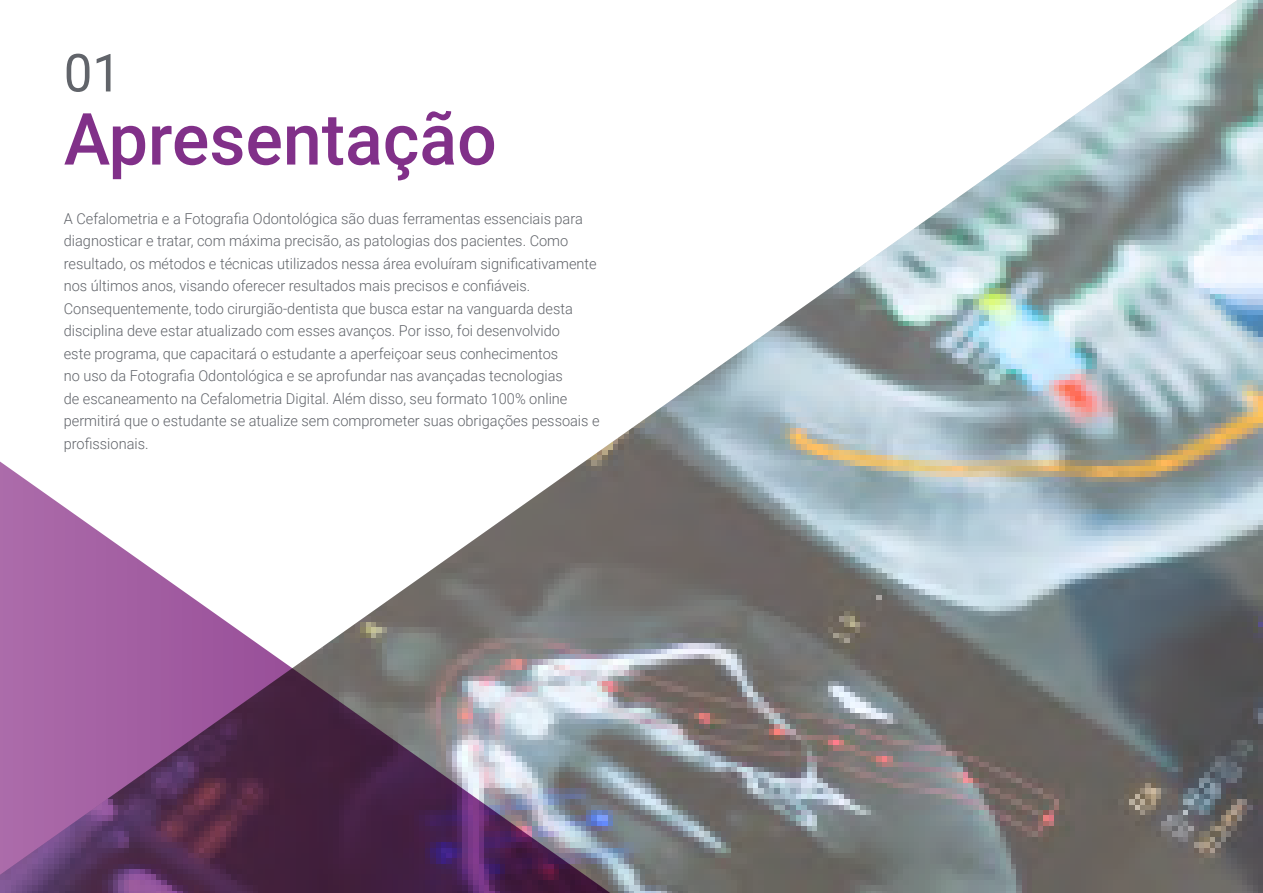
<style>
.page{position:relative;width:1263px;height:893px;background:#fff}
.page>*{position:absolute;margin:0;border:0;box-sizing:border-box;transform-origin:0 0}
.t1{font:500 72px "Roboto";color:#813089}
.t2{font:52.5px "Roboto";color:#61646a}
.t3{font:300 15px/22.5px "Roboto";color:#61646a}
</style>
<div class="page">
<img style="left:607px;top:0;width:656px;height:893px">
<svg style="left:0;top:446px;width:640px;height:447px"></svg>
<h2 class="t2" style="left:64px;top:36px;width:59px">01</h2>
<h1 class="t1" style="left:64px;top:89px;width:435px">Apresentação</h1>
<p class="t3" style="left:64px;top:207px;width:537px">A Cefalometria e a Fotografia Odontológica são duas ferramentas essenciais para diagnosticar e tratar, com máxima precisão, as patologias dos pacientes. Como resultado, os métodos e técnicas utilizados nessa área evoluíram significativamente nos últimos anos, visando oferecer resultados mais precisos e confiáveis.<br>Consequentemente, todo cirurgião-dentista que busca estar na vanguarda desta disciplina deve estar atualizado com esses avanços. Por isso, foi desenvolvido<br>este programa, que capacitará o estudante a aperfeiçoar seus conhecimentos<br>no uso da Fotografia Odontológica e se aprofundar nas avançadas tecnologias<br>de escaneamento na Cefalometria Digital. Além disso, seu formato 100% online permitirá que o estudante se atualize sem comprometer suas obrigações pessoais e profissionais.</p>
</div>
